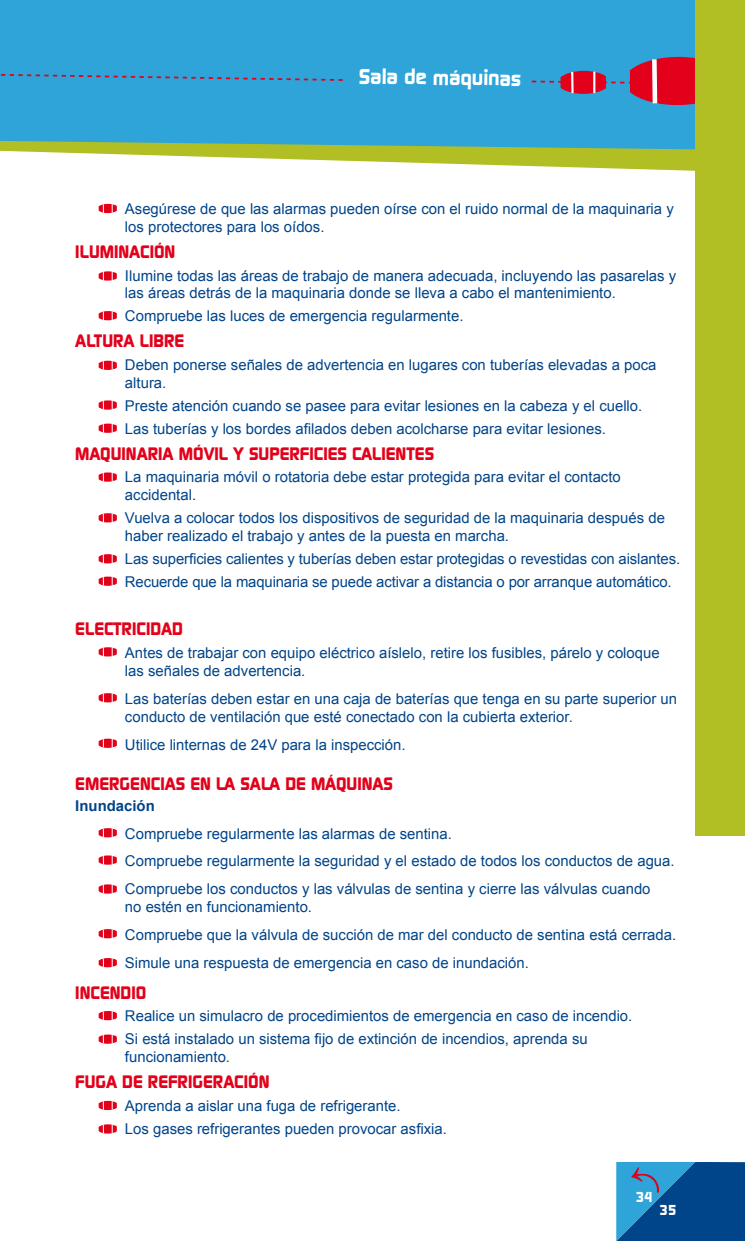
<style>
.page{position:relative;width:745px;height:1241px;background:#fff}
.page>*{position:absolute;margin:0;border:0;box-sizing:border-box;transform-origin:0 0}
.t1{font:700 21px "Digital";color:#fff}
.t2{font:700 17.5px "Digital";color:#e2001a}
.t3{font:14.88px/17.8px "Arial";color:#004489}
.t4{font:700 14.88px "Arial";color:#004489}
.t5{font:700 14px "Digital";color:#fff}
</style>
<div class="page">
<svg style="left:0;top:150px;width:694px;height:21px"></svg>
<div style="left:0;top:0;width:694px;height:150px;background:#2fa4d8"></div>
<svg style="left:529px;top:55px;width:165px;height:53px;background:#7a6890"></svg>
<svg style="left:0;top:70px;width:344px;height:12px;background:#3c97c9"></svg>
<svg style="left:616px;top:1162px;width:128px;height:78px;background:#1261a0"></svg>
<svg style="left:99px;top:204px;width:18px;height:9px"></svg>
<svg style="left:99px;top:271px;width:18px;height:9px"></svg>
<svg style="left:99px;top:311px;width:18px;height:9px"></svg>
<svg style="left:99px;top:472px;width:18px;height:9px"></svg>
<svg style="left:99px;top:513px;width:18px;height:9px"></svg>
<svg style="left:99px;top:554px;width:18px;height:9px"></svg>
<svg style="left:99px;top:576px;width:18px;height:9px"></svg>
<svg style="left:99px;top:647px;width:18px;height:9px"></svg>
<svg style="left:99px;top:693px;width:18px;height:9px"></svg>
<svg style="left:99px;top:738px;width:18px;height:9px"></svg>
<svg style="left:99px;top:828px;width:18px;height:9px"></svg>
<svg style="left:99px;top:855px;width:18px;height:9px"></svg>
<svg style="left:99px;top:884px;width:18px;height:9px"></svg>
<svg style="left:99px;top:929px;width:18px;height:9px"></svg>
<svg style="left:99px;top:958px;width:18px;height:9px"></svg>
<svg style="left:99px;top:1011px;width:18px;height:9px"></svg>
<svg style="left:99px;top:1034px;width:18px;height:9px"></svg>
<svg style="left:99px;top:1100px;width:18px;height:9px"></svg>
<svg style="left:99px;top:1124px;width:18px;height:9px"></svg>
<svg style="left:99px;top:360px;width:18px;height:10px"></svg>
<svg style="left:99px;top:400px;width:18px;height:9px"></svg>
<svg style="left:99px;top:423px;width:18px;height:10px"></svg>
<div style="left:694px;top:0;width:50px;height:835px;background:#b1bf25"></div>
<h1 class="t1" style="left:359px;top:64px;width:165px;rotate:1deg">SALA DE MÁQUINAS</h1>
<p class="t3" style="left:125px;top:200px;width:550px">Asegúrese de que las alarmas pueden oírse con el ruido normal de la maquinaria y los protectores para los oídos.</p>
<p class="t2" style="left:75px;top:241px;width:100px">ILUMINACIÓN</p>
<p class="t3" style="left:125px;top:266px;width:552px">Ilumine todas las áreas de trabajo de manera adecuada, incluyendo las pasarelas y las áreas detrás de la maquinaria donde se lleva a cabo el mantenimiento.</p>
<p class="t3" style="left:125px;top:307px;width:340px">Compruebe las luces de emergencia regularmente.</p>
<p class="t2" style="left:75px;top:331px;width:109px">ALTURA LIBRE</p>
<p class="t3" style="left:125px;top:356px;width:532px">Deben ponerse señales de advertencia en lugares con tuberías elevadas a poca altura.</p>
<p class="t3" style="left:125px;top:394px;width:518px;line-height:22.8px">Preste atención cuando se pasee para evitar lesiones en la cabeza y el cuello.<br>Las tuberías y los bordes afilados deben acolcharse para evitar lesiones.</p>
<p class="t2" style="left:75px;top:443px;width:321px">MAQUINARIA MÓVIL Y SUPERFICIES CALIENTE</p>
<p class="t2" style="left:424px;top:443px;width:11px">S</p>
<p class="t3" style="left:125px;top:468px;width:497px">La maquinaria móvil o rotatoria debe estar protegida para evitar el contacto accidental.</p>
<p class="t3" style="left:125px;top:509px;width:541px">Vuelva a colocar todos los dispositivos de seguridad de la maquinaria después de haber realizado el trabajo y antes de la puesta en marcha.</p>
<p class="t3" style="left:125px;top:547px;width:556px;line-height:22.8px">Las superficies calientes y tuberías deben estar protegidas o revestidas con aislantes.<br>Recuerde que la maquinaria se puede activar a distancia o por arranque automático.</p>
<p class="t2" style="left:75px;top:619px;width:87px">ELECTRICIDAD</p>
<p class="t3" style="left:125px;top:644px;width:536px">Antes de trabajar con equipo eléctrico aíslelo, retire los fusibles, párelo y coloque las señales de advertencia.</p>
<p class="t3" style="left:125px;top:689px;width:553px">Las baterías deben estar en una caja de baterías que tenga en su parte superior un conducto de ventilación que esté conectado con la cubierta exterior.</p>
<p class="t3" style="left:125px;top:735px;width:282px">Utilice linternas de 24V para la inspección.</p>
<p class="t2" style="left:75px;top:773px;width:319px">EMERGENCIAS EN LA SALA DE MÁQUINAS</p>
<p class="t4" style="left:75px;top:795px;width:81px">Inundación</p>
<p class="t3" style="left:125px;top:819px;width:551px;line-height:27.8px">Compruebe regularmente las alarmas de sentina.<br>Compruebe regularmente la seguridad y el estado de todos los conductos de agua.<br>Compruebe los conductos y las válvulas de sentina y cierre las válvulas cuando</p>
<p class="t3" style="left:125px;top:893px;width:552px;line-height:27.8px">no estén en funcionamiento.<br>Compruebe que la válvula de succión de mar del conducto de sentina está cerrada.<br>Simule una respuesta de emergencia en caso de inundación.</p>
<p class="t2" style="left:75px;top:982px;width:71px">INCENDIO</p>
<p class="t3" style="left:125px;top:1004px;width:508px;line-height:22.8px">Realice un simulacro de procedimientos de emergencia en caso de incendio.<br>Si está instalado un sistema fijo de extinción de incendios, aprenda su</p>
<p class="t3" style="left:125px;top:1047px;width:107px">funcionamiento.</p>
<p class="t2" style="left:75px;top:1071px;width:194px">FUGA DE REFRIGERACIÓN</p>
<p class="t3" style="left:125px;top:1094px;width:323px;line-height:22.8px">Aprenda a aislar una fuga de refrigerante.<br>Los gases refrigerantes pueden provocar asfixia.</p>
<p class="t5" style="left:635px;top:1188px;width:19px">34</p>
<p class="t5" style="left:659px;top:1201px;width:18px">35</p>
</div>
